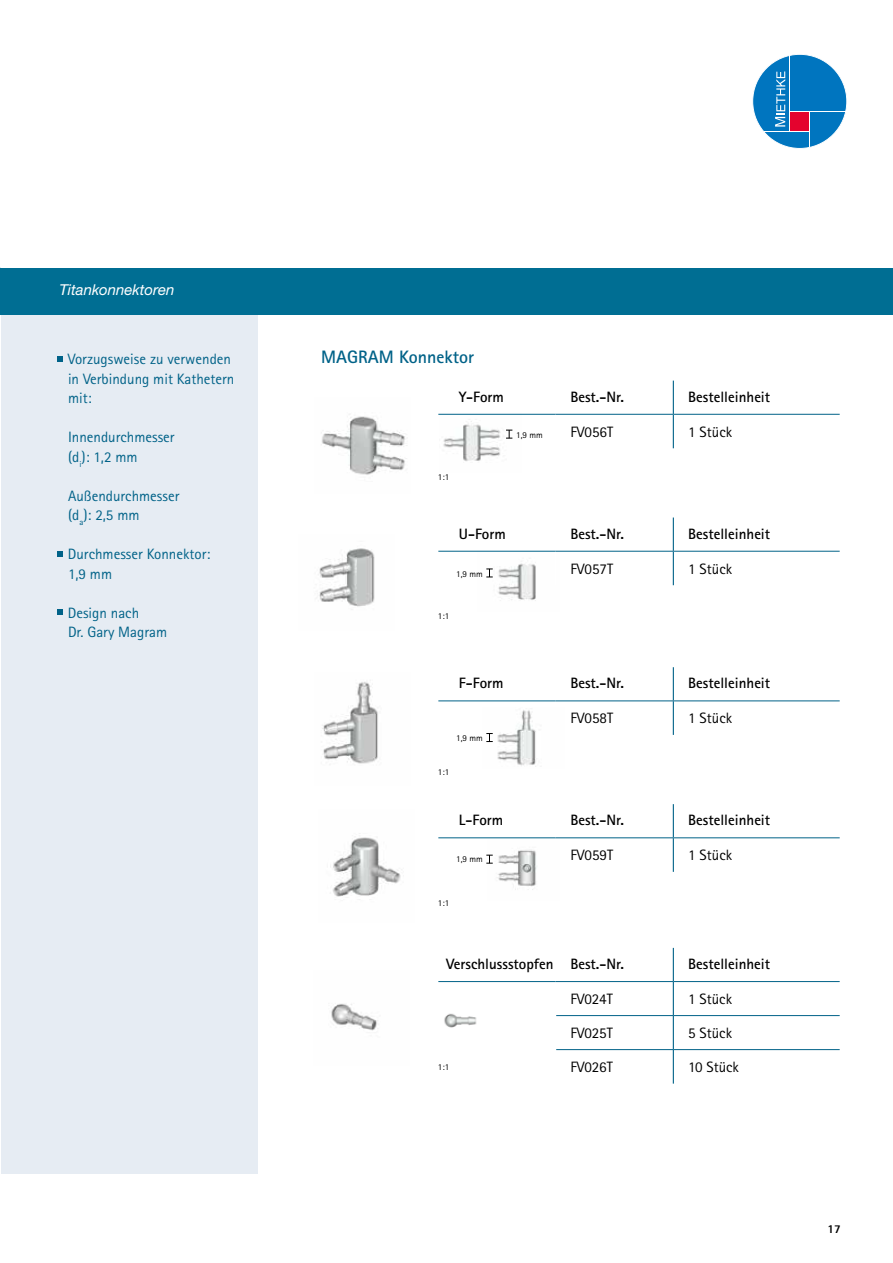
<style>
.page{position:relative;width:893px;height:1263px;background:#fff}
.page>*{position:absolute;margin:0;border:0;box-sizing:border-box;transform-origin:0 0}
.t1{font:700 18px "Rotis Sans Serif Pro";color:#006288}
.t2{font:700 15px "Rotis Sans Serif Pro";color:#000}
.t3{font:15px/19.5px "Rotis Sans Serif Pro";color:#006288}
.t4{font:15px "Rotis Sans Serif Pro";color:#000}
.t5{font:italic 15px "Helvetica Neue LT";color:#fff}
.t6{font:800 12px "Rotis Sans Serif Pro";color:#000}
.t7{font:9px "Rotis Sans Serif Pro";color:#000}
</style>
<div class="page">
<img style="left:486px;top:563px;width:50px;height:38px">
<svg style="left:486px;top:569px;width:7px;height:9px"></svg>
<img style="left:439px;top:413px;width:82px;height:48px">
<svg style="left:506px;top:430px;width:6px;height:9px"></svg>
<hr style="left:673px;top:381px;width:1px;height:33px;background:#006288">
<hr style="left:673px;top:415px;width:1px;height:33px;background:#006288">
<hr style="left:438px;top:414px;width:117px;height:1px;background:#006288">
<hr style="left:555px;top:414px;width:118px;height:1px;background:#006288">
<hr style="left:673px;top:414px;width:167px;height:1px;background:#006288">
<hr style="left:673px;top:517px;width:1px;height:34px;background:#006288">
<hr style="left:673px;top:552px;width:1px;height:33px;background:#006288">
<hr style="left:438px;top:551px;width:117px;height:1px;background:#006288">
<hr style="left:555px;top:551px;width:118px;height:1px;background:#006288">
<hr style="left:673px;top:551px;width:167px;height:1px;background:#006288">
<hr style="left:673px;top:667px;width:1px;height:33px;background:#006288">
<hr style="left:673px;top:701px;width:1px;height:34px;background:#006288">
<hr style="left:438px;top:700px;width:117px;height:1px;background:#006288">
<hr style="left:555px;top:700px;width:118px;height:1px;background:#006288">
<hr style="left:673px;top:700px;width:167px;height:1px;background:#006288">
<hr style="left:673px;top:804px;width:1px;height:33px;background:#006288">
<hr style="left:673px;top:838px;width:1px;height:34px;background:#006288">
<hr style="left:438px;top:837px;width:117px;height:1px;background:#006288">
<hr style="left:555px;top:837px;width:118px;height:1px;background:#006288">
<hr style="left:673px;top:837px;width:167px;height:1px;background:#006288">
<hr style="left:673px;top:948px;width:1px;height:33px;background:#006288">
<hr style="left:673px;top:982px;width:1px;height:33px;background:#006288">
<hr style="left:673px;top:1016px;width:1px;height:33px;background:#006288">
<hr style="left:673px;top:1050px;width:1px;height:33px;background:#006288">
<hr style="left:438px;top:981px;width:117px;height:1px;background:#006288">
<hr style="left:555px;top:981px;width:118px;height:1px;background:#006288">
<hr style="left:673px;top:981px;width:167px;height:1px;background:#006288">
<hr style="left:556px;top:1015px;width:117px;height:1px;background:#006288">
<hr style="left:673px;top:1015px;width:167px;height:1px;background:#006288">
<hr style="left:556px;top:1049px;width:117px;height:1px;background:#006288">
<hr style="left:673px;top:1049px;width:167px;height:1px;background:#006288">
<div style="left:1px;top:269px;width:256px;height:905px;background:#e6ecf3"></div>
<svg style="left:57px;top:356px;width:6px;height:5px"></svg>
<svg style="left:57px;top:551px;width:6px;height:5px"></svg>
<svg style="left:57px;top:609px;width:6px;height:6px"></svg>
<div style="left:0;top:268px;width:893px;height:47px;background:#006e93"></div>
<svg style="left:752px;top:54px;width:95px;height:95px"></svg>
<hr style="left:789px;top:55px;width:1px;height:77px;background:#fff">
<hr style="left:764px;top:131px;width:45px;height:1px;background:#fff">
<hr style="left:790px;top:111px;width:56px;height:1px;background:#fff">
<hr style="left:809px;top:112px;width:1px;height:35px;background:#fff">
<img style="left:321px;top:414px;width:86px;height:61px">
<img style="left:331px;top:1003px;width:47px;height:28px">
<img style="left:319px;top:548px;width:56px;height:62px">
<img style="left:322px;top:682px;width:56px;height:82px">
<img style="left:330px;top:833px;width:72px;height:67px">
<img style="left:444px;top:1013px;width:33px;height:15px">
<img style="left:487px;top:710px;width:49px;height:57px">
<img style="left:488px;top:850px;width:49px;height:40px">
<svg style="left:486px;top:733px;width:7px;height:9px"></svg>
<svg style="left:486px;top:855px;width:7px;height:9px"></svg>
<p class="t5" style="left:60px;top:280px;width:117px">Titankonnektoren</p>
<p class="t3" style="left:68px;top:349px;width:168px">Vorzugsweise zu verwenden in Verbindung mit Kathetern mit:</p>
<p class="t3" style="left:68px;top:427px;width:108px">Innendurchmesser (d<sub>i</sub>): 1,2 mm</p>
<p class="t3" style="left:68px;top:486px;width:113px">Außendurchmesser (d<sub>a</sub>): 2,5 mm</p>
<p class="t3" style="left:68px;top:544px;width:144px">Durchmesser Konnektor:<br>1,9 mm</p>
<p class="t3" style="left:68px;top:603px;width:101px">Design nach<br>Dr. Gary Magram</p>
<p class="t1" style="left:321px;top:346px;width:154px">MAGRAM Konnektor</p>
<p class="t2" style="left:459px;top:387px;width:46px">Y-Form</p>
<p class="t2" style="left:570px;top:387px;width:55px">Best.-Nr.</p>
<p class="t2" style="left:688px;top:387px;width:83px">Bestelleinheit</p>
<p class="t4" style="left:570px;top:423px;width:44px">FV056T</p>
<p class="t4" style="left:688px;top:423px;width:45px">1 Stück</p>
<p class="t7" style="left:516px;top:429px;width:28px">1,9 mm</p>
<p class="t7" style="left:438px;top:472px;width:13px">1:1</p>
<p class="t2" style="left:459px;top:524px;width:48px">U-Form</p>
<p class="t2" style="left:570px;top:524px;width:55px">Best.-Nr.</p>
<p class="t2" style="left:688px;top:524px;width:83px">Bestelleinheit</p>
<p class="t4" style="left:570px;top:560px;width:44px">FV057T</p>
<p class="t4" style="left:688px;top:560px;width:45px">1 Stück</p>
<p class="t7" style="left:456px;top:568px;width:28px">1,9 mm</p>
<p class="t7" style="left:438px;top:610px;width:13px">1:1</p>
<p class="t2" style="left:459px;top:674px;width:46px">F-Form</p>
<p class="t2" style="left:570px;top:674px;width:55px">Best.-Nr.</p>
<p class="t2" style="left:688px;top:674px;width:83px">Bestelleinheit</p>
<p class="t4" style="left:570px;top:709px;width:44px">FV058T</p>
<p class="t4" style="left:688px;top:709px;width:45px">1 Stück</p>
<p class="t7" style="left:456px;top:733px;width:28px">1,9 mm</p>
<p class="t7" style="left:438px;top:767px;width:13px">1:1</p>
<p class="t2" style="left:459px;top:811px;width:46px">L-Form</p>
<p class="t2" style="left:570px;top:811px;width:55px">Best.-Nr.</p>
<p class="t2" style="left:688px;top:811px;width:83px">Bestelleinheit</p>
<p class="t4" style="left:570px;top:846px;width:44px">FV059T</p>
<p class="t4" style="left:688px;top:846px;width:45px">1 Stück</p>
<p class="t7" style="left:456px;top:853px;width:28px">1,9 mm</p>
<p class="t7" style="left:438px;top:897px;width:13px">1:1</p>
<p class="t2" style="left:446px;top:954px;width:179px">Verschlussstopfen Best.-Nr.</p>
<p class="t2" style="left:688px;top:954px;width:83px">Bestelleinheit</p>
<p class="t4" style="left:570px;top:990px;width:44px">FV024T</p>
<p class="t4" style="left:688px;top:990px;width:45px">1 Stück</p>
<p class="t4" style="left:570px;top:1024px;width:44px">FV025T</p>
<p class="t4" style="left:688px;top:1024px;width:45px">5 Stück</p>
<p class="t4" style="left:570px;top:1058px;width:44px">FV026T</p>
<p class="t4" style="left:688px;top:1058px;width:52px">10 Stück</p>
<p class="t7" style="left:438px;top:1061px;width:13px">1:1</p>
<p class="t6" style="left:827px;top:1221px;width:15px">17</p>
</div>
